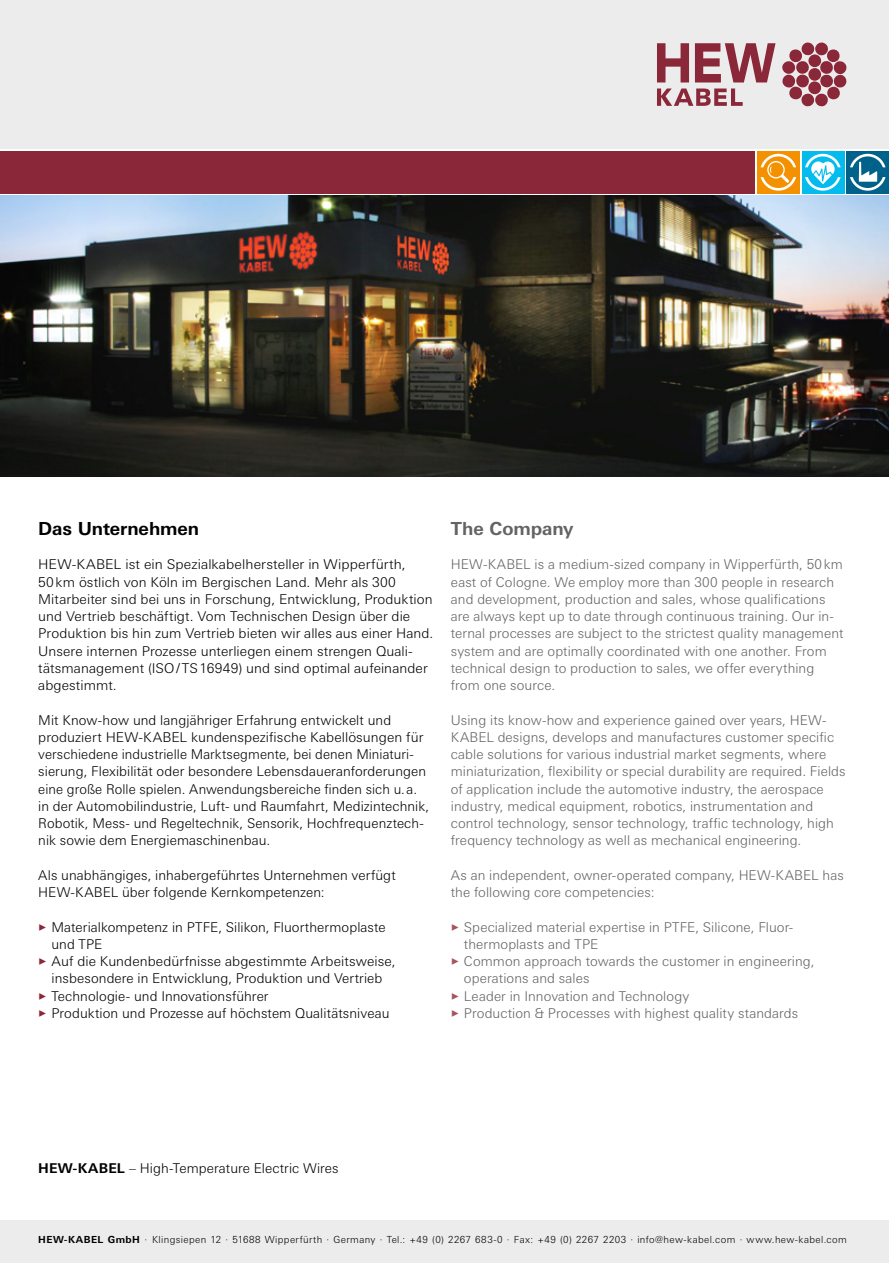
<style>
.page{position:relative;width:889px;height:1263px;background:#fff}
.page>*{position:absolute;margin:0;border:0;box-sizing:border-box;transform-origin:0 0}
.t1{font:700 18px "Linotype Univers Basic";letter-spacing:-.005em;color:#000}
.t2{font:700 18px "Linotype Univers Basic";letter-spacing:-.005em;color:#636362}
.t3{font:300 13.5px/17.2px "Linotype Univers Basic";letter-spacing:.005em;color:#636362}
.t4{font:300 13.5px/17.2px "Linotype Univers Basic";letter-spacing:.005em;color:#000}
.t5{font:300 13.5px/17.2px "Linotype Univers Basic";letter-spacing:.005em;color:#000;scale:1.04 1}
.t6{font:300 9.75px "Linotype Univers Basic";letter-spacing:.04em;color:#000}
.s1{color:#8a2738}
.s2{color:#a6565a}
.s3{font-weight:700}
</style>
<div class="page">
<div style="left:757px;top:151px;width:42px;height:42px;background:#f39100"></div>
<svg style="left:760px;top:154px;width:36px;height:37px"></svg>
<div style="left:801px;top:151px;width:43px;height:42px;background:#04bbee"></div>
<svg style="left:805px;top:154px;width:35px;height:37px"></svg>
<div style="left:0;top:151px;width:755px;height:42px;background:#8a2738"></div>
<div style="left:0;top:1220px;width:889px;height:43px;background:#ececed"></div>
<img style="left:0;top:196px;width:889px;height:280px">
<div style="left:846px;top:151px;width:43px;height:42px;background:#00618a"></div>
<svg style="left:850px;top:154px;width:35px;height:37px"></svg>
<div style="left:0;top:0;width:889px;height:149px;background:#ececed"></div>
<svg style="left:782px;top:42px;width:65px;height:65px"></svg>
<div style="left:808px;top:81px;width:13px;height:13px;background:#8a2738;border-radius:50%"></div>
<div style="left:808px;top:68px;width:13px;height:13px;background:#8a2738;border-radius:50%"></div>
<svg style="left:657px;top:43px;width:32px;height:39px"></svg>
<svg style="left:695px;top:43px;width:80px;height:39px"></svg>
<svg style="left:657px;top:89px;width:85px;height:17px"></svg>
<h1 class="t1" style="left:38px;top:517px;width:162px">Das Unternehmen</h1>
<p class="t5" style="left:38px;top:556px;width:381px">HEW-KABEL ist ein Spezialkabelhersteller in Wipperfürth, 50km östlich von Köln im Bergischen Land. Mehr als 300<br>Mitarbeiter sind bei uns in Forschung, Entwicklung, Produktion und Vertrieb beschäftigt. Vom Technischen Design über die Produktion bis hin zum Vertrieb bieten wir alles aus einer Hand.<br>Unsere internen Prozesse unterliegen einem strengen Quali&shy;tätsmanagement (ISO/TS16949) und sind optimal aufeinander abgestimmt.</p>
<p class="t4" style="left:38px;top:711px;width:392px">Mit Know-how und langjähriger Erfahrung entwickelt und produziert HEW-KABEL kundenspezifische Kabellösungen für verschiedene industrielle Marktsegmente, bei denen Miniaturi&shy;sierung, Flexibilität oder besondere Lebensdaueranforderungen eine große Rolle spielen. Anwendungsbereiche finden sich u.a. in der Automobilindustrie, Luft- und Raumfahrt, Medizintechnik, Robotik, Mess- und Regeltechnik, Sensorik, Hochfrequenztech&shy;nik sowie dem Energiemaschinenbau.</p>
<p class="t4" style="left:38px;top:866px;width:359px">Als unabhängiges, inhabergeführtes Unternehmen verfügt<br>HEW-KABEL über folgende Kernkompetenzen:</p>
<p class="t4" style="left:51px;top:918px;width:336px;text-indent:-13px"><span class="s1">✓</span> Materialkompetenz in PTFE, Silikon, Fluorthermoplaste und TPE</p>
<p class="t4" style="left:38px;top:952px;width:359px;text-align:center"><span class="s1">✓</span> Auf die Kundenbedürfnisse abgestimmte Arbeitsweise, insbesondere in Entwicklung, Produktion und Vertrieb</p>
<p class="t4" style="left:38px;top:987px;width:232px"><span class="s1">✓</span> Technologie- und Innovationsführer</p>
<p class="t4" style="left:38px;top:1004px;width:353px"><span class="s1">✓</span> Produktion und Prozesse auf höchstem Qualitätsniveau</p>
<h1 class="t2" style="left:451px;top:517px;width:124px">The Company</h1>
<p class="t3" style="left:451px;top:556px;width:394px">HEW-KABEL is a medium-sized company in Wipperfürth, 50km east of Cologne. We employ more than 300 people in research and development, production and sales, whose qualifications are always kept up to date through continuous training. Our in&shy;ternal processes are subject to the strictest quality management system and are optimally coordinated with one another. From technical design to production to sales, we offer everything from one source.</p>
<p class="t3" style="left:451px;top:711px;width:396px">Using its know-how and experience gained over years, HEW-KABEL designs, develops and manufactures customer specific cable solutions for various industrial market segments, where miniaturization, flexibility or special durability are required. Fields of application include the automotive industry, the aerospace industry, medical equipment, robotics, instrumentation and control technology, sensor technology, traffic technology, high frequency technology as well as mechanical engineering.</p>
<p class="t3" style="left:451px;top:866px;width:394px">As an independent, owner-operated company, HEW-KABEL has the following core competencies:</p>
<p class="t3" style="left:464px;top:918px;width:330px;text-indent:-13px"><span class="s2">✓</span> Specialized material expertise in PTFE, Silicone, Fluor&shy;thermoplasts and TPE</p>
<p class="t3" style="left:464px;top:953px;width:352px;text-indent:-13px"><span class="s2">✓</span> Common approach towards the customer in engineering, operations and sales</p>
<p class="t3" style="left:451px;top:987px;width:240px"><span class="s2">✓</span> Leader in Innovation and Technology</p>
<p class="t3" style="left:451px;top:1004px;width:349px"><span class="s2">✓</span> Production &amp; Processes with highest quality standards</p>
<p class="t4" style="left:38px;top:1159px;width:302px"><span class="s3">HEW-KABEL</span> – High-Temperature Electric Wires</p>
<p class="t6" style="left:38px;top:1234px;width:810px"><span class="s3">HEW-KABEL GmbH</span> · Klingsiepen 12 · 51688 Wipperfürth · Germany · Tel.: +49 (0) 2267 683-0 · Fax: +49 (0) 2267 2203 · info@hew-kabel.com · www.hew-kabel.com</p>
</div>
